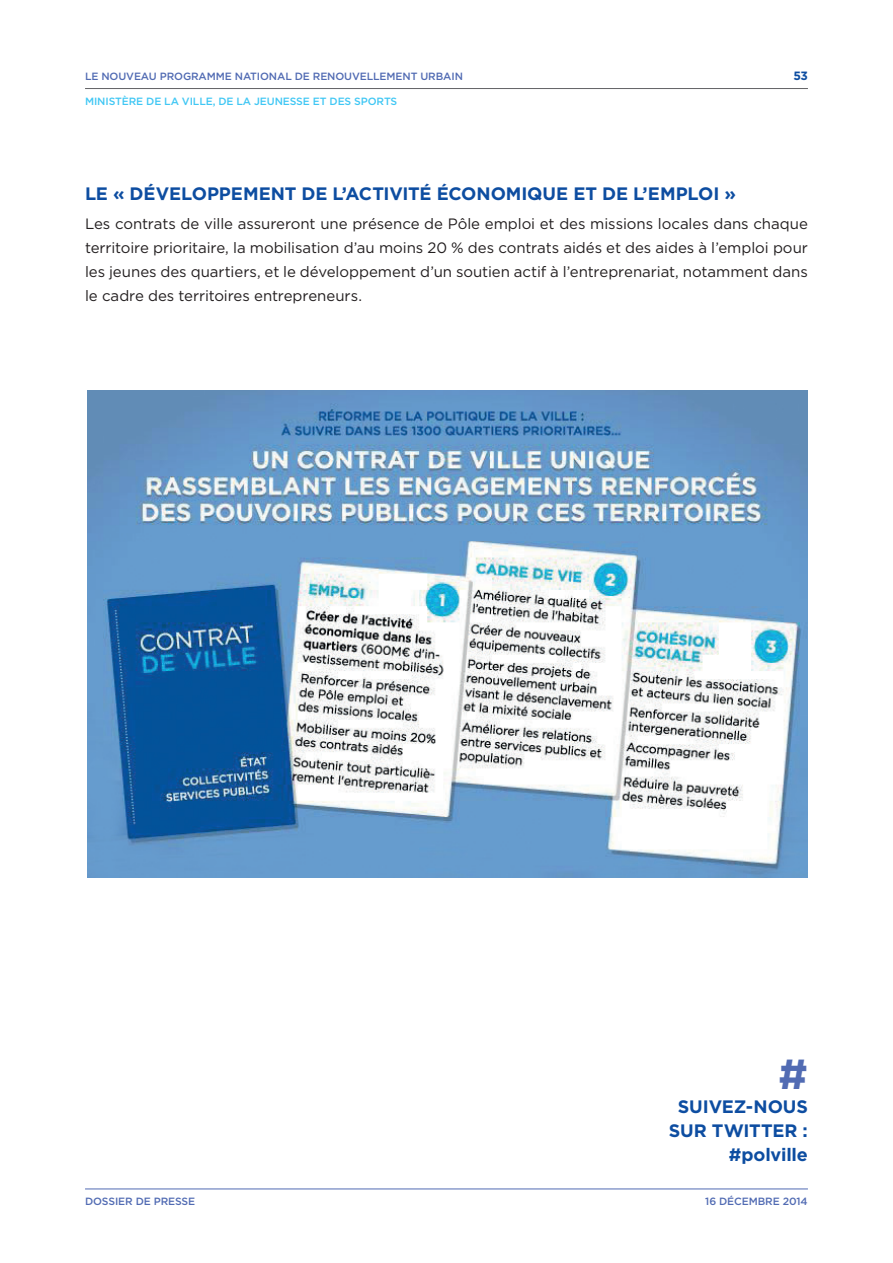
<style>
.page{position:relative;width:893px;height:1263px;background:#fff}
.page>*{position:absolute;margin:0;border:0;box-sizing:border-box;transform-origin:0 0}
.TITRE_1{font:700 42px "Gotham";color:#516bb3}
.TITRE2{font:700 18px/24px "Gotham";letter-spacing:-.005em;color:#0d4da1;text-align:right}
._1_courant{font:15px/24px "Gotham";letter-spacing:-.005em;color:#231f20;text-align:justify}
.t1{font:700 12px "Gotham";color:#0d4da1}
.t2{font:500 10.5px "Gotham";letter-spacing:-.01em;color:#516bb3}
.t3{font:500 10.5px "Gotham";letter-spacing:-.01em;color:#40c7f4}
</style>
<div class="page">
<hr style="left:85px;top:1188px;width:723px;height:1px;background:#516bb3">
<hr style="left:85px;top:88px;width:723px;height:1px;background:#636366">
<img style="left:87px;top:390px;width:721px;height:487px">
<p class="t2" style="left:85px;top:69px;width:379px">LE NOUVEAU PROGRAMME NATIONAL DE RENOUVELLEMENT URBAIN</p>
<p class="t1" style="left:793px;top:68px;width:16px">53</p>
<p class="t3" style="left:85px;top:94px;width:314px">MINISTÈRE DE LA VILLE, DE LA JEUNESSE ET DES SPORTS</p>
<p class="TITRE2" style="left:85px;top:181px;width:653px">LE « DÉVELOPPEMENT DE L’ACTIVITÉ ÉCONOMIQUE ET DE L’EMPLOI »</p>
<p class="_1_courant" style="left:85px;top:211px;width:724px">Les contrats de ville assureront une présence de Pôle emploi et des missions locales dans chaque territoire prioritaire, la mobilisation d’au moins 20 % des contrats aidés et des aides à l’emploi pour les jeunes des quartiers, et le développement d’un soutien actif à l’entreprenariat, notamment dans le cadre des territoires entrepreneurs.</p>
<p class="TITRE_1" style="left:778px;top:1046px;width:31px">#</p>
<p class="TITRE2" style="left:669px;top:1094px;width:141px">SUIVEZ-NOUS<br>SUR TWITTER : #polville</p>
<p class="t2" style="left:85px;top:1195px;width:112px">DOSSIER DE PRESSE</p>
<p class="t2" style="left:705px;top:1195px;width:104px">16 DÉCEMBRE 2014</p>
</div>
